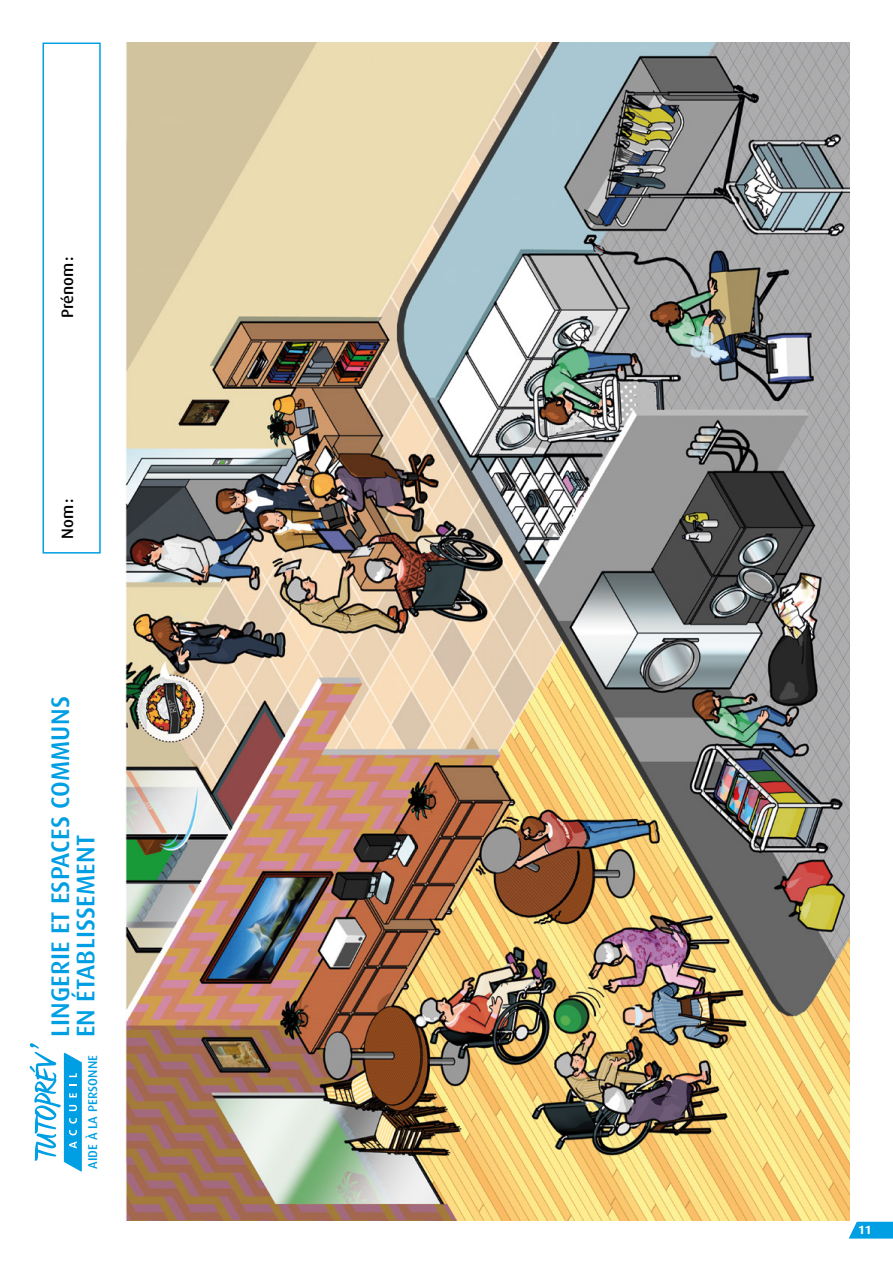
<style>
.page{position:relative;width:893px;height:1263px;background:#fff}
.page>*{position:absolute;margin:0;border:0;box-sizing:border-box;transform-origin:0 0}
.t1{font:500 25.5px/25.5px "Dax OT";letter-spacing:.01em;color:#009fe3}
.t2{font:500 16.5px "Dax OT";color:#000}
.t3{font:500 12.75px "Dax OT";letter-spacing:.01em;color:#009fe3}
.t4{font:700 12px "Dax OT";color:#fff}
</style>
<div class="page">
<svg style="left:849px;top:1222px;width:44px;height:16px"></svg>
<img style="left:126px;top:43px;width:724px;height:1177px">
<div style="left:43px;top:43px;width:58px;height:511px;border:2px solid #009fe3"></div>
<svg style="left:30px;top:1043px;width:52px;height:129px"></svg>
<p class="t2" style="left:56px;top:318px;width:63px;rotate:-90deg">Prénom:</p>
<p class="t2" style="left:56px;top:539px;width:42px;rotate:-90deg">Nom:</p>
<p class="t1" style="left:47px;top:1037px;width:343px;rotate:-90deg">LINGERIE ET ESPACES COMMUNS<br>EN ÉTABLISSEMENT</p>
<p class="t3" style="left:84px;top:1169px;width:115px;rotate:-90deg">AIDE À LA PERSONNE</p>
<p class="t4" style="left:858px;top:1222px;width:15px">11</p>
</div>
